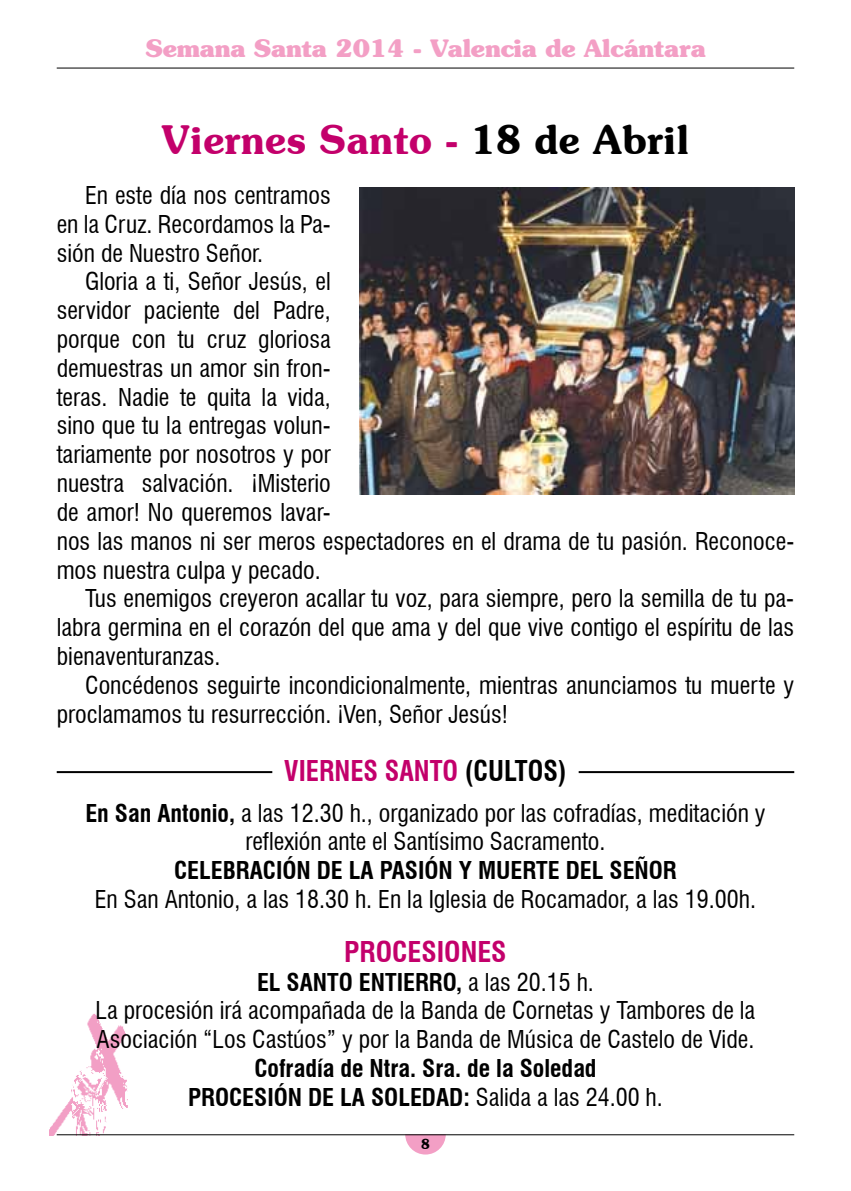
<style>
.page{position:relative;width:851px;height:1191px;background:#fff}
.page>*{position:absolute;margin:0;border:0;box-sizing:border-box;transform-origin:0 0}
.t1{font:600 40px "Souvenir IT Cby BT";color:#c3006b}
.t2{font:700 condensed 28px "Swiss 721 BT";color:#c3006b;scale:.95 1}
.t3{font:700 condensed 28px "Swiss 721 BT";color:#c3006b}
.t4{font:condensed 24px/28.8px "Swiss 721 BT";color:#000;text-align:justify}
.t5{font:700 condensed 24px/28.8px "Swiss 721 BT";color:#000;text-align:center}
.t6{font:700 24px "Souvenir";color:#f39fc5}
.t7{font:600 14px "Souvenir IT Cby BT";color:#000}
.s1{color:#000}
.s2{font-weight:700}
.s3{font-weight:400}
</style>
<div class="page">
<img style="left:50px;top:1013px;width:78px;height:122px">
<hr style="left:57px;top:68px;width:737px;height:1px;background:#000">
<svg style="left:405px;top:1135px;width:40px;height:19px"></svg>
<hr style="left:57px;top:1134px;width:737px;height:1px;background:#000">
<img style="left:359px;top:188px;width:435px;height:306px">
<hr style="left:57px;top:771px;width:215px;height:2px;background:#000">
<hr style="left:578px;top:771px;width:216px;height:2px;background:#000">
<p class="t6" style="left:145px;top:33px;width:561px">Semana Santa 2014 - Valencia de Alcántara</p>
<h1 class="t1" style="left:161px;top:114px;width:529px">Viernes Santo - <span class="s1">18 de Abril</span></h1>
<p class="t4" style="left:57px;top:181px;width:275px;text-indent:28px">En este día nos centramos en la Cruz. Recordamos la Pa&shy;sión de Nuestro Señor.</p>
<p class="t4" style="left:57px;top:267px;width:739px;text-align:left;text-indent:28px">Gloria a ti, Señor Jesús, el<br>servidor paciente del Padre,<br>porque con tu cruz gloriosa<br>demuestras un amor sin fron-<br>teras. Nadie te quita la vida,<br>sino que tu la entregas volun-<br>tariamente por nosotros y por<br>nuestra salvación. ¡Misterio<br>de amor! No queremos lavar-<br>nos las manos ni ser meros espectadores en el drama de tu pasión. Reconoce&shy;mos nuestra culpa y pecado.</p>
<p class="t4" style="left:57px;top:584px;width:738px;text-indent:28px">Tus enemigos creyeron acallar tu voz, para siempre, pero la semilla de tu pa&shy;labra germina en el corazón del que ama y del que vive contigo el espíritu de las bienaventuranzas.</p>
<p class="t4" style="left:57px;top:670px;width:739px;text-indent:28px">Concédenos seguirte incondicionalmente, mientras anunciamos tu muerte y proclamamos tu resurrección. ¡Ven, Señor Jesús!</p>
<p class="t2" style="left:284px;top:754px;width:299px">VIERNES SANTO <span class="s1">(CULTOS)</span></p>
<p class="t4" style="left:85px;top:798px;width:681px;text-align:center"><span class="s2">En San Antonio,</span> a las 12.30 h., organizado por las cofradías, meditación y reflexión ante el Santísimo Sacramento.</p>
<p class="t5" style="left:174px;top:856px;width:504px">CELEBRACIÓN DE LA PASIÓN Y MUERTE DEL SEÑOR</p>
<p class="t4" style="left:95px;top:885px;width:662px">En San Antonio, a las 18.30 h. En la Iglesia de Rocamador, a las 19.00h.</p>
<p class="t3" style="left:344px;top:934px;width:164px">PROCESIONES</p>
<p class="t4" style="left:96px;top:967px;width:661px;text-align:center"><span class="s2">EL SANTO ENTIERRO,</span> a las 20.15 h.<br>La procesión irá acompañada de la Banda de Cornetas y Tambores de la<br>Asociación “Los Castúos” y por la Banda de Música de Castelo de Vide.</p>
<p class="t5" style="left:188px;top:1053px;width:476px">Cofradía de Ntra. Sra. de la Soledad<br>PROCESIÓN DE LA SOLEDAD: <span class="s3">Salida a las 24.00 h.</span></p>
<p class="t7" style="left:421px;top:1135px;width:10px">8</p>
</div>
